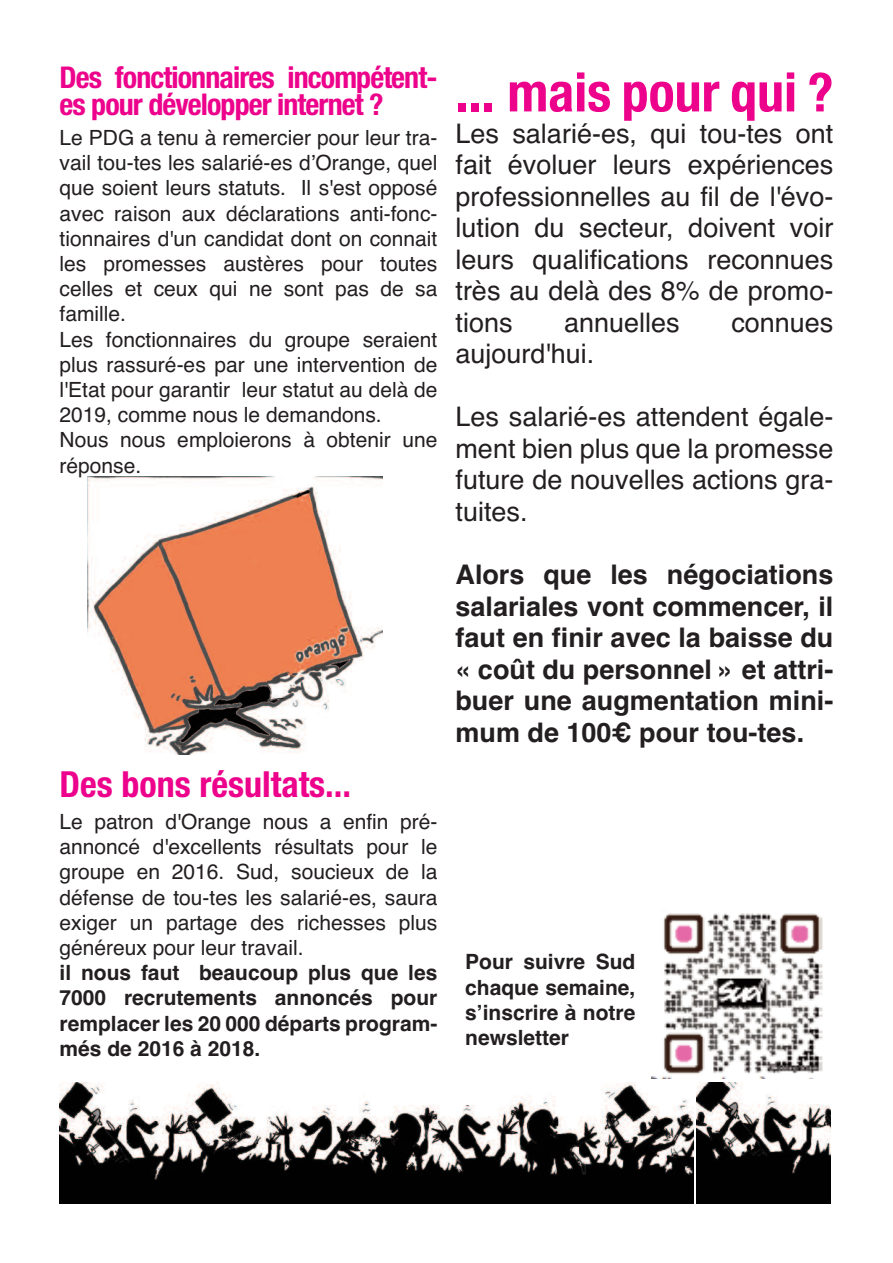
<style>
.page{position:relative;width:893px;height:1263px;background:#fff}
.page>*{position:absolute;margin:0;border:0;box-sizing:border-box;transform-origin:0 0}
.t1{font:700 condensed 54px "Helvetica Neue";color:#ed028c}
.t2{font:700 condensed 36px "Helvetica Neue";color:#ed028c}
.t3{font:700 condensed 30px/27px "Helvetica Neue";letter-spacing:-.03em;color:#ed028c}
.t4{font:27px/31.5px "Helvetica";color:#231f20;text-align:justify}
.t5{font:700 27px/31.5px "Helvetica";color:#231f20;text-align:justify}
.t6{font:21px/25.2px "Helvetica";color:#231f20}
.t7{font:700 21px/25.2px "Helvetica";color:#231f20;text-align:justify}
</style>
<div class="page">
<img style="left:60px;top:1082px;width:634px;height:121px">
<svg style="left:696px;top:1082px;width:134px;height:121px;fill:#040303"></svg>
<img style="left:87px;top:476px;width:296px;height:279px">
<img style="left:651px;top:913px;width:172px;height:165px">
<h3 class="t3" style="left:60px;top:62px;width:379px">Des fonctionnaires incompétent&shy;es pour développer internet ?</h3>
<p class="t6" style="left:60px;top:125px;width:379px">Le PDG a tenu à remercier pour leur tra&shy;vail tou-tes les salarié-es d’Orange, quel que soient leurs statuts. Il s'est opposé avec raison aux déclarations anti-fonc&shy;tionnaires d'un candidat dont on connait les promesses austères pour toutes celles et ceux qui ne sont pas de sa famille.<br>Les fonctionnaires du groupe seraient plus rassuré-es par une intervention de l'Etat pour garantir leur statut au delà de 2019, comme nous le demandons.<br>Nous nous emploierons à obtenir une réponse.</p>
<h2 class="t2" style="left:60px;top:754px;width:293px">Des bons résultats...</h2>
<p class="t6" style="left:60px;top:809px;width:379px;text-align:justify">Le patron d'Orange nous a enfin pré&shy;annoncé d'excellents résultats pour le groupe en 2016. Sud, soucieux de la défense de tou-tes les salarié-es, saura exiger un partage des richesses plus généreux pour leur travail.</p>
<p class="t7" style="left:60px;top:960px;width:379px">il nous faut beaucoup plus que les 7000 recrutements annoncés pour remplacer les 20 000 départs program&shy;més de 2016 à 2018.</p>
<h1 class="t1" style="left:455px;top:47px;width:379px">... mais pour qui ?</h1>
<p class="t4" style="left:455px;top:118px;width:379px">Les salarié-es, qui tou-tes ont fait évoluer leurs expériences professionnelles au fil de l'évo&shy;lution du secteur, doivent voir leurs qualifications reconnues très au delà des 8% de promo&shy;tions</p>
<p class="t4" style="left:564px;top:307px;width:117px">annuelles</p>
<p class="t4" style="left:731px;top:307px;width:104px">connues</p>
<p class="t4" style="left:455px;top:338px;width:140px">aujourd'hui.</p>
<p class="t4" style="left:455px;top:401px;width:379px">Les salarié-es attendent égale&shy;ment bien plus que la promesse future de nouvelles actions gra&shy;tuites.</p>
<p class="t5" style="left:455px;top:559px;width:379px">Alors que les négociations salariales vont commencer, il faut en finir avec la baisse du « coût du personnel » et attri&shy;buer une augmentation mini&shy;mum de 100€ pour tou-tes.</p>
<p class="t7" style="left:465px;top:949px;width:172px">Pour suivre Sud chaque semaine, s’inscrire à notre newsletter</p>
</div>
